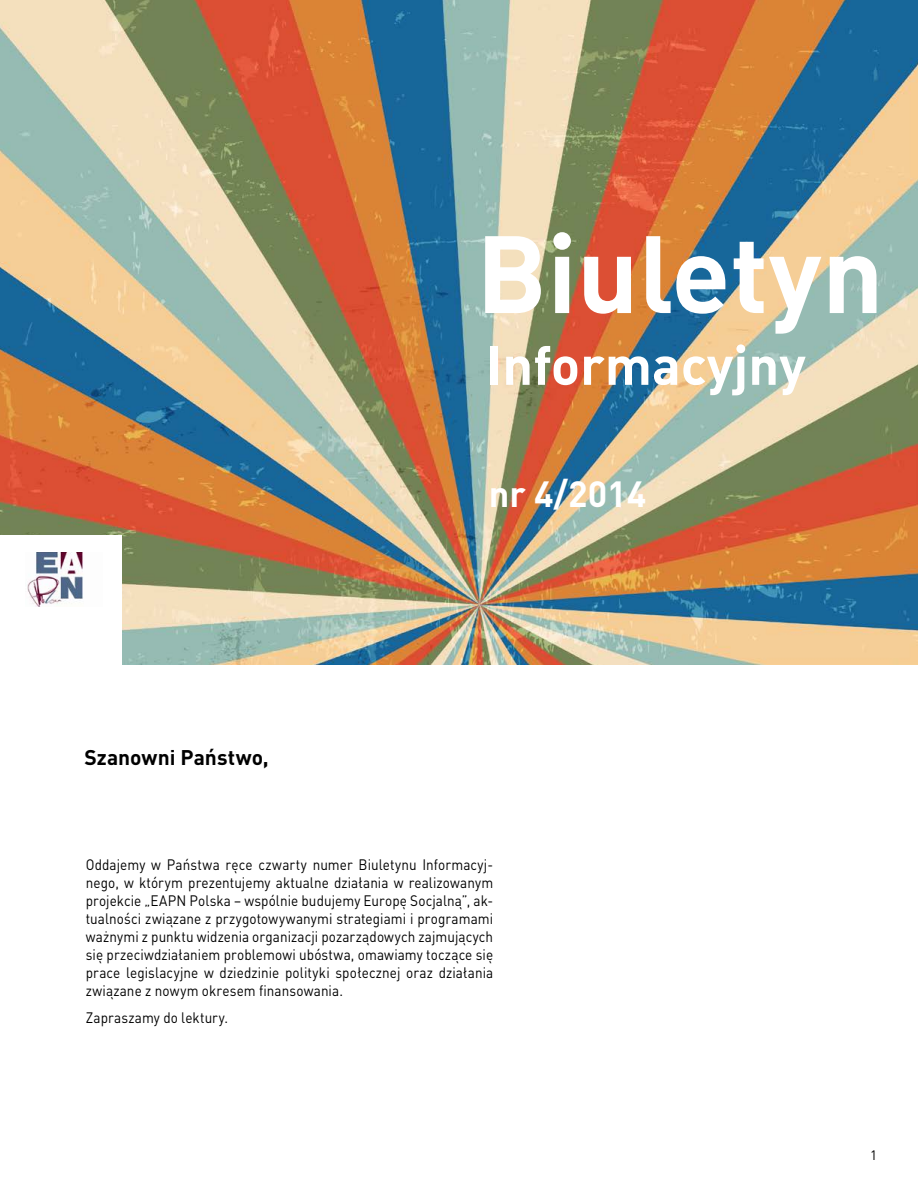
<style>
.page{position:relative;width:918px;height:1188px;background:#fff}
.page>*{position:absolute;margin:0;border:0;box-sizing:border-box;transform-origin:0 0}
.t1{font:108px "DINCE Bold Alternate";color:#fff}
.t2{font:54px "DINCE Bold Alternate";color:#fff}
.t3{font:700 36px "DINCE";color:#fff}
.t4{font:700 21px "DINCE";color:#000}
.t5{font:15px/18px "DINCE";letter-spacing:.005em;color:#000;text-align:justify;scale:.9 1}
.t6{font:13.5px "DINCE";color:#000}
</style>
<div class="page">
<img style="left:0;top:0;width:918px;height:664px">
<div style="left:0;top:535px;width:122px;height:149px;background:#fff"></div>
<img style="left:27px;top:552px;width:57px;height:55px">
<h1 class="t1" style="left:476px;top:203px;width:409px">Biuletyn</h1>
<h2 class="t2" style="left:486px;top:330px;width:322px">Informacyjny</h2>
<h3 class="t4" style="left:84px;top:744px;width:186px">Szanowni Państwo,</h3>
<h3 class="t3" style="left:489px;top:471px;width:159px">nr 4/2014</h3>
<p class="t5" style="left:86px;top:856px;width:454px">Oddajemy w Państwa ręce czwarty numer Biuletynu Informacyj&shy;nego, w którym prezentujemy aktualne działania w realizowanym projekcie „EAPN Polska – wspólnie budujemy Europę Socjalną”, ak&shy;tualności związane z przygotowywanymi strategiami i programami ważnymi z punktu widzenia organizacji pozarządowych zajmujących się przeciwdziałaniem problemowi ubóstwa, omawiamy toczące się prace legislacyjne w dziedzinie polityki społecznej oraz działania związane z nowym okresem finansowania.</p>
<p class="t5" style="left:86px;top:1008px;width:160px">Zapraszamy do lektury.</p>
<p class="t6" style="left:870px;top:1147px;width:9px">1</p>
</div>
